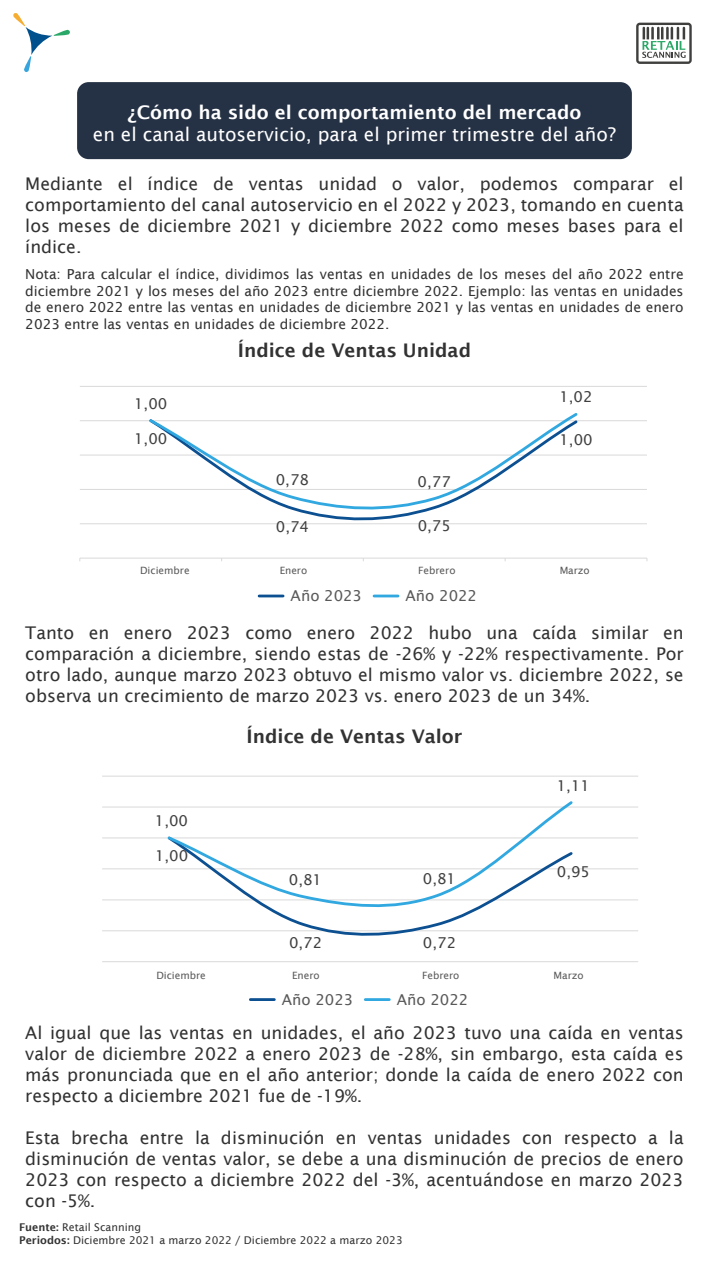
<style>
.page{position:relative;width:709px;height:1264px;background:#fff}
.page>*{position:absolute;margin:0;border:0;box-sizing:border-box;transform-origin:0 0}
.t1{font:18.75px "Lucida Sans";color:#fff}
.t2{font:600 18.75px "Lucida Sans";color:#323232}
.t3{font:600 18.75px "Lucida Sans";color:#fff}
.t4{font:17.5px/21px "Lucida Sans";color:#323232;text-align:justify}
.t5{font:15px "Lucida Sans";color:#404040}
.t6{font:15px "Lucida Sans";color:#595959}
.t7{font:13.75px/16.5px "Lucida Sans";color:#323232;text-align:justify}
.t8{font:10.62px/12.8px "Lucida Sans";color:#333}
.t9{font:10px "Lucida Sans";color:#595959}
.s1{font-weight:600}
</style>
<div class="page">
<svg style="left:13px;top:13px;width:57px;height:59px"></svg>
<svg style="left:636px;top:23px;width:55px;height:41px"></svg>
<div style="left:77px;top:82px;width:555px;height:77px;background:#253144;border-radius:12px"></div>
<hr style="left:80px;top:386px;width:567px;height:1px;background:#d9d9d9">
<hr style="left:80px;top:420px;width:567px;height:1px;background:#d9d9d9">
<hr style="left:80px;top:455px;width:567px;height:1px;background:#d9d9d9">
<hr style="left:80px;top:489px;width:567px;height:1px;background:#d9d9d9">
<hr style="left:80px;top:523px;width:567px;height:1px;background:#d9d9d9">
<hr style="left:80px;top:558px;width:567px;height:1px;background:#d9d9d9">
<svg style="left:147px;top:514px;width:433px;height:11px"></svg>
<svg style="left:147px;top:413px;width:433px;height:101px"></svg>
<hr style="left:259px;top:595px;width:24px;height:2px;background:#0c5091">
<hr style="left:374px;top:595px;width:24px;height:2px;background:#31a8e0">
<hr style="left:102px;top:776px;width:536px;height:1px;background:#d9d9d9">
<hr style="left:102px;top:807px;width:536px;height:1px;background:#d9d9d9">
<hr style="left:102px;top:837px;width:536px;height:1px;background:#d9d9d9">
<hr style="left:102px;top:868px;width:536px;height:1px;background:#d9d9d9">
<hr style="left:102px;top:899px;width:536px;height:1px;background:#d9d9d9">
<hr style="left:102px;top:930px;width:536px;height:1px;background:#d9d9d9">
<hr style="left:102px;top:961px;width:536px;height:1px;background:#d9d9d9">
<svg style="left:165px;top:911px;width:410px;height:25px"></svg>
<svg style="left:165px;top:801px;width:410px;height:110px"></svg>
<hr style="left:250px;top:998px;width:24px;height:3px;background:#0c5091">
<hr style="left:365px;top:998px;width:24px;height:3px;background:#31a8e0">
<p class="t3" style="left:127px;top:101px;width:455px">¿Cómo ha sido el comportamiento del mercado</p>
<p class="t1" style="left:93px;top:124px;width:524px">en el canal autoservicio, para el primer trimestre del año?</p>
<p class="t4" style="left:25px;top:173px;width:660px">Mediante el índice de ventas unidad o valor, podemos comparar el comportamiento del canal autoservicio en el 2022 y 2023, tomando en cuenta los meses de diciembre 2021 y diciembre 2022 como meses bases para el índice.</p>
<p class="t7" style="left:25px;top:266px;width:660px">Nota: Para calcular el índice, dividimos las ventas en unidades de los meses del año 2022 entre diciembre 2021 y los meses del año 2023 entre diciembre 2022. Ejemplo: las ventas en unidades de enero 2022 entre las ventas en unidades de diciembre 2021 y las ventas en unidades de enero 2023 entre las ventas en unidades de diciembre 2022.</p>
<p class="t5" style="left:134px;top:395px;width:35px">1,00</p>
<p class="t5" style="left:134px;top:430px;width:35px">1,00</p>
<p class="t2" style="left:238px;top:340px;width:235px">Índice de Ventas Unidad</p>
<p class="t5" style="left:276px;top:471px;width:35px">0,78</p>
<p class="t5" style="left:417px;top:473px;width:35px">0,77</p>
<p class="t5" style="left:276px;top:518px;width:35px">0,74</p>
<p class="t5" style="left:417px;top:517px;width:35px">0,75</p>
<p class="t5" style="left:559px;top:388px;width:35px">1,02</p>
<p class="t5" style="left:559px;top:431px;width:35px">1,00</p>
<p class="t9" style="left:140px;top:564px;width:51px">Diciembre</p>
<p class="t9" style="left:280px;top:564px;width:29px">Enero</p>
<p class="t9" style="left:418px;top:564px;width:39px">Febrero</p>
<p class="t9" style="left:559px;top:564px;width:32px">Marzo</p>
<p class="t6" style="left:291px;top:587px;width:73px">Año 2023</p>
<p class="t6" style="left:405px;top:587px;width:73px">Año 2022</p>
<p class="t4" style="left:25px;top:622px;width:660px">Tanto en enero 2023 como enero 2022 hubo una caída similar en comparación a diciembre, siendo estas de -26% y -22% respectivamente. Por otro lado, aunque marzo 2023 obtuvo el mismo valor vs. diciembre 2022, se observa un crecimiento de marzo 2023 vs. enero 2023 de un 34%.</p>
<p class="t5" style="left:155px;top:812px;width:35px">1,00</p>
<p class="t5" style="left:155px;top:847px;width:35px">1,00</p>
<p class="t2" style="left:246px;top:725px;width:217px">Índice de Ventas Valor</p>
<p class="t5" style="left:289px;top:871px;width:35px">0,81</p>
<p class="t5" style="left:423px;top:870px;width:35px">0,81</p>
<p class="t5" style="left:289px;top:934px;width:35px">0,72</p>
<p class="t5" style="left:423px;top:934px;width:35px">0,72</p>
<p class="t5" style="left:557px;top:777px;width:35px">1,11</p>
<p class="t5" style="left:557px;top:863px;width:35px">0,95</p>
<p class="t9" style="left:156px;top:970px;width:51px">Diciembre</p>
<p class="t9" style="left:292px;top:970px;width:29px">Enero</p>
<p class="t9" style="left:422px;top:970px;width:39px">Febrero</p>
<p class="t9" style="left:553px;top:970px;width:32px">Marzo</p>
<p class="t6" style="left:282px;top:991px;width:73px">Año 2023</p>
<p class="t6" style="left:397px;top:991px;width:73px">Año 2022</p>
<p class="t4" style="left:25px;top:1023px;width:660px">Al igual que las ventas en unidades, el año 2023 tuvo una caída en ventas valor de diciembre 2022 a enero 2023 de -28%, sin embargo, esta caída es más pronunciada que en el año anterior; donde la caída de enero 2022 con respecto a diciembre 2021 fue de -19%.</p>
<p class="t4" style="left:25px;top:1128px;width:660px">Esta brecha entre la disminución en ventas unidades con respecto a la disminución de ventas valor, se debe a una disminución de precios de enero 2023 con respecto a diciembre 2022 del -3%, acentuándose en marzo 2023 con -5%.</p>
<p class="t8" style="left:19px;top:1220px;width:385px"><span class="s1">Fuente:</span> Retail Scanning<br><span class="s1">Periodos:</span> Diciembre 2021 a marzo 2022 / Diciembre 2022 a marzo 2023</p>
</div>
